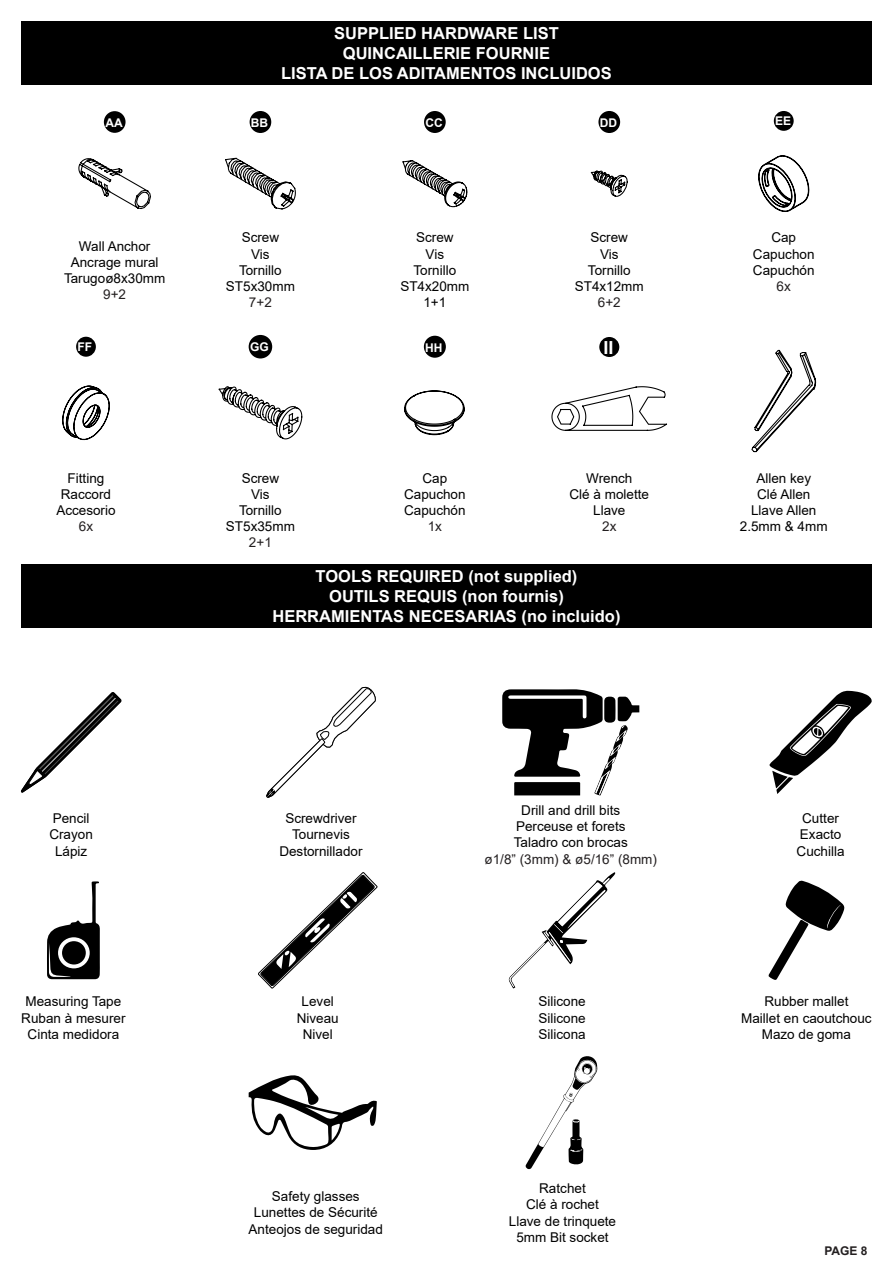
<style>
.page{position:relative;width:893px;height:1263px;background:#fff}
.page>*{position:absolute;margin:0;border:0;box-sizing:border-box;transform-origin:0 0}
.t1{font:700 18px "Arial";color:#fff}
.t2{font:700 16.5px "Arial";color:#fff}
.t3{font:13.5px "Arial";color:#000}
.t4{font:13.5px "Arial";color:#231f20}
.t5{font:700 12px "Arial";color:#fff}
.t6{font:700 12px "Arial";color:#231f20}
</style>
<div class="page">
<div style="left:21px;top:21px;width:851px;height:64px;background:#000"></div>
<svg style="left:751px;top:349px;width:65px;height:104px"></svg>
<svg style="left:758px;top:155px;width:51px;height:57px"></svg>
<svg style="left:62px;top:385px;width:48px;height:56px"></svg>
<svg style="left:225px;top:157px;width:71px;height:53px"></svg>
<svg style="left:78px;top:158px;width:73px;height:51px"></svg>
<svg style="left:590px;top:170px;width:38px;height:27px"></svg>
<div style="left:424px;top:111px;width:22px;height:22px;background:#000;border-radius:50%"></div>
<div style="left:250px;top:111px;width:21px;height:22px;background:#000;border-radius:50%"></div>
<div style="left:104px;top:111px;width:22px;height:22px;background:#000;border-radius:50%"></div>
<div style="left:598px;top:111px;width:22px;height:22px;background:#000;border-radius:50%"></div>
<div style="left:774px;top:111px;width:20px;height:20px;background:#000;border-radius:50%"></div>
<div style="left:249px;top:335px;width:23px;height:23px;background:#000;border-radius:50%"></div>
<div style="left:76px;top:337px;width:20px;height:20px;background:#000;border-radius:50%"></div>
<div style="left:424px;top:336px;width:22px;height:22px;background:#000;border-radius:50%"></div>
<div style="left:599px;top:337px;width:20px;height:20px;background:#000;border-radius:50%"></div>
<svg style="left:402px;top:160px;width:66px;height:48px"></svg>
<svg style="left:218px;top:386px;width:85px;height:54px"></svg>
<svg style="left:404px;top:390px;width:61px;height:46px"></svg>
<svg style="left:551px;top:386px;width:116px;height:45px"></svg>
<div style="left:21px;top:564px;width:851px;height:64px;background:#000"></div>
<svg style="left:266px;top:686px;width:110px;height:112px"></svg>
<svg style="left:258px;top:872px;width:120px;height:117px"></svg>
<svg style="left:47px;top:881px;width:53px;height:98px"></svg>
<div style="left:62px;top:941px;width:24px;height:23px;background:#000;border-radius:50%"></div>
<svg style="left:508px;top:872px;width:107px;height:116px"></svg>
<svg style="left:768px;top:880px;width:77px;height:100px"></svg>
<svg style="left:769px;top:691px;width:103px;height:103px"></svg>
<svg style="left:249px;top:1075px;width:128px;height:75px"></svg>
<svg style="left:21px;top:692px;width:101px;height:101px"></svg>
<svg style="left:502px;top:689px;width:137px;height:106px"></svg>
<svg style="left:526px;top:1056px;width:71px;height:113px"></svg>
<p class="t2" style="left:334px;top:22px;width:226px">SUPPLIED HARDWARE LIST</p>
<p class="t2" style="left:343px;top:42px;width:209px">QUINCAILLERIE FOURNIE</p>
<p class="t2" style="left:281px;top:62px;width:332px">LISTA DE LOS ADITAMENTOS INCLUIDOS</p>
<p class="t5" style="left:105px;top:114px;width:19px">AA</p>
<p class="t5" style="left:251px;top:114px;width:19px">BB</p>
<p class="t5" style="left:425px;top:114px;width:19px">CC</p>
<p class="t5" style="left:600px;top:114px;width:19px">DD</p>
<p class="t5" style="left:775px;top:113px;width:18px">EE</p>
<p class="t3" style="left:79px;top:236px;width:73px">Wall Anchor</p>
<p class="t3" style="left:71px;top:253px;width:89px">Ancrage mural</p>
<p class="t3" style="left:64px;top:269px;width:103px">Tarugoø8x30mm</p>
<p class="t4" style="left:103px;top:285px;width:24px">9+2</p>
<p class="t3" style="left:242px;top:228px;width:39px">Screw</p>
<p class="t3" style="left:251px;top:245px;width:20px">Vis</p>
<p class="t3" style="left:239px;top:261px;width:44px">Tornillo</p>
<p class="t3" style="left:226px;top:277px;width:71px">ST5x30mm</p>
<p class="t4" style="left:249px;top:293px;width:24px">7+2</p>
<p class="t5" style="left:77px;top:338px;width:16px">FF</p>
<p class="t5" style="left:250px;top:338px;width:20px">GG</p>
<p class="t3" style="left:416px;top:228px;width:39px">Screw</p>
<p class="t3" style="left:426px;top:245px;width:20px">Vis</p>
<p class="t3" style="left:413px;top:261px;width:44px">Tornillo</p>
<p class="t3" style="left:400px;top:277px;width:71px">ST4x20mm</p>
<p class="t3" style="left:423px;top:293px;width:24px">1+1</p>
<p class="t3" style="left:591px;top:228px;width:39px">Screw</p>
<p class="t3" style="left:600px;top:245px;width:20px">Vis</p>
<p class="t3" style="left:588px;top:261px;width:44px">Tornillo</p>
<p class="t3" style="left:575px;top:277px;width:71px">ST4x12mm</p>
<p class="t4" style="left:598px;top:293px;width:24px">6+2</p>
<p class="t5" style="left:425px;top:339px;width:19px">HH</p>
<p class="t1" style="left:604px;top:334px;width:12px">II</p>
<p class="t3" style="left:68px;top:469px;width:38px">Fitting</p>
<p class="t3" style="left:61px;top:485px;width:52px">Raccord</p>
<p class="t3" style="left:56px;top:501px;width:61px">Accesorio</p>
<p class="t4" style="left:79px;top:517px;width:16px">6x</p>
<p class="t3" style="left:53px;top:809px;width:38px">Pencil</p>
<p class="t3" style="left:49px;top:825px;width:45px">Crayon</p>
<p class="t3" style="left:55px;top:841px;width:34px">Lápiz</p>
<p class="t3" style="left:26px;top:992px;width:97px">Measuring Tape</p>
<p class="t3" style="left:21px;top:1008px;width:106px">Ruban à mesurer</p>
<p class="t3" style="left:28px;top:1025px;width:93px">Cinta medidora</p>
<p class="t3" style="left:242px;top:469px;width:39px">Screw</p>
<p class="t3" style="left:251px;top:485px;width:20px">Vis</p>
<p class="t3" style="left:239px;top:501px;width:44px">Tornillo</p>
<p class="t3" style="left:226px;top:517px;width:71px">ST5x35mm</p>
<p class="t4" style="left:249px;top:533px;width:24px">2+1</p>
<p class="t3" style="left:422px;top:469px;width:26px">Cap</p>
<p class="t3" style="left:404px;top:485px;width:63px">Capuchon</p>
<p class="t3" style="left:404px;top:501px;width:63px">Capuchón</p>
<p class="t4" style="left:428px;top:517px;width:16px">1x</p>
<p class="t3" style="left:586px;top:469px;width:48px">Wrench</p>
<p class="t3" style="left:569px;top:485px;width:81px">Clé à molette</p>
<p class="t3" style="left:593px;top:501px;width:34px">Llave</p>
<p class="t4" style="left:602px;top:517px;width:16px">2x</p>
<p class="t2" style="left:316px;top:565px;width:263px">TOOLS REQUIRED (not supplied)</p>
<p class="t2" style="left:329px;top:585px;width:236px">OUTILS REQUIS (non fournis)</p>
<p class="t2" style="left:272px;top:605px;width:350px">HERRAMIENTAS NECESARIAS (no incluido)</p>
<p class="t3" style="left:285px;top:809px;width:73px">Screwdriver</p>
<p class="t3" style="left:292px;top:825px;width:59px">Tournevis</p>
<p class="t3" style="left:279px;top:841px;width:85px">Destornillador</p>
<p class="t3" style="left:302px;top:992px;width:34px">Level</p>
<p class="t3" style="left:297px;top:1008px;width:44px">Niveau</p>
<p class="t3" style="left:303px;top:1025px;width:31px">Nivel</p>
<p class="t3" style="left:272px;top:1187px;width:89px">Safety glasses</p>
<p class="t3" style="left:254px;top:1203px;width:125px">Lunettes de Sécurité</p>
<p class="t3" style="left:249px;top:1219px;width:136px">Anteojos de seguridad</p>
<p class="t3" style="left:521px;top:801px;width:101px">Drill and drill bits</p>
<p class="t3" style="left:516px;top:817px;width:111px">Perceuse et forets</p>
<p class="t3" style="left:514px;top:833px;width:116px">Taladro con brocas</p>
<p class="t4" style="left:484px;top:849px;width:174px">ø1/8” (3mm) &amp; ø5/16” (8mm)</p>
<p class="t3" style="left:538px;top:992px;width:49px">Silicone</p>
<p class="t3" style="left:538px;top:1008px;width:49px">Silicone</p>
<p class="t3" style="left:538px;top:1025px;width:49px">Silicona</p>
<p class="t3" style="left:539px;top:1179px;width:48px">Ratchet</p>
<p class="t3" style="left:526px;top:1195px;width:74px">Clé à rochet</p>
<p class="t3" style="left:509px;top:1211px;width:109px">Llave de trinquete</p>
<p class="t3" style="left:516px;top:1228px;width:94px">5mm Bit socket</p>
<p class="t3" style="left:771px;top:228px;width:26px">Cap</p>
<p class="t3" style="left:753px;top:245px;width:63px">Capuchon</p>
<p class="t3" style="left:753px;top:261px;width:63px">Capuchón</p>
<p class="t4" style="left:777px;top:277px;width:16px">6x</p>
<p class="t3" style="left:756px;top:469px;width:56px">Allen key</p>
<p class="t3" style="left:757px;top:485px;width:55px">Clé Allen</p>
<p class="t3" style="left:751px;top:501px;width:67px">Llave Allen</p>
<p class="t3" style="left:740px;top:517px;width:89px">2.5mm &amp; 4mm</p>
<p class="t3" style="left:802px;top:809px;width:38px">Cutter</p>
<p class="t3" style="left:800px;top:825px;width:43px">Exacto</p>
<p class="t3" style="left:797px;top:841px;width:50px">Cuchilla</p>
<p class="t3" style="left:764px;top:992px;width:86px">Rubber mallet</p>
<p class="t3" style="left:741px;top:1008px;width:132px">Maillet en caoutchouc</p>
<p class="t3" style="left:762px;top:1025px;width:91px">Mazo de goma</p>
<p class="t6" style="left:824px;top:1242px;width:45px">PAGE 8</p>
</div>
